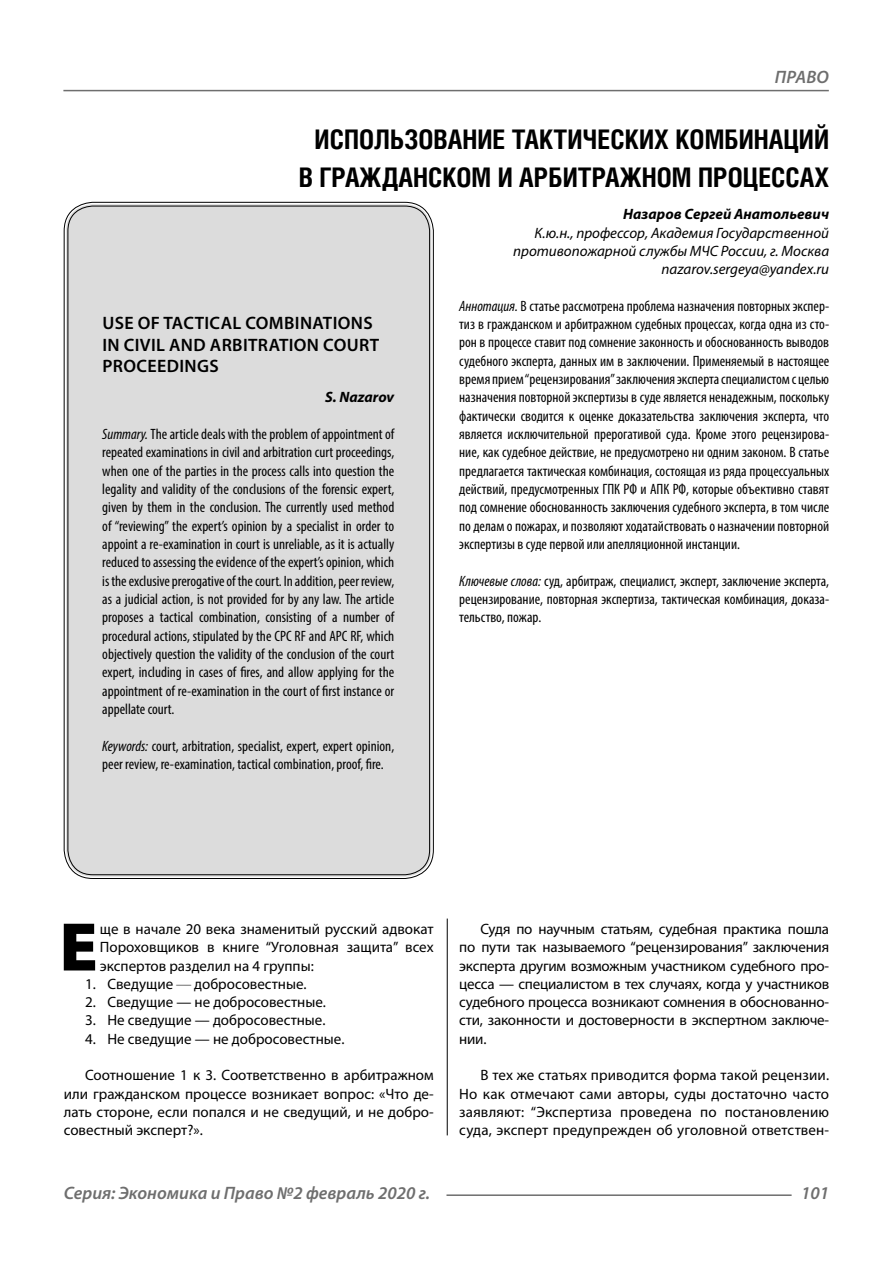
<style>
.page{position:relative;width:893px;height:1263px;background:#fff}
.page>*{position:absolute;margin:0;border:0;box-sizing:border-box;transform-origin:0 0}
.Bukvica{font:900 69.3px "Myriad Pro";color:#000}
.Header{font:700 27px/37.5px "Helios Cond C";color:#000;text-align:center}
.Header-eng{font:600 18px/21.6px "Myriad Pro";letter-spacing:.02em;color:#000}
.t1{font:italic 600 18px "Myriad Pro";color:#6e6e6e}
.Annotation-rus{font:condensed 15px/18.3px "Myriad Pro";color:#000;text-align:justify}
.Annotation-eng{font:condensed 15px/18.3px "Myriad Pro";color:#000;text-align:justify}
.Normal{font:15px/18.3px "Myriad Pro";color:#000;text-align:justify}
.Bukvica-2{font:15px/18.3px "Myriad Pro";color:#000;text-align:justify}
.Author-doc{font:italic 15px/18.3px "Myriad Pro";color:#000;text-align:right}
.Author-email{font:italic 15px "Myriad Pro";color:#000}
.Author{font:italic 700 15px "Myriad Pro";color:#000}
.Author-eng{font:italic 700 15px "Myriad Pro";color:#000}
.s1{font-style:italic}
.s2{font-family:"Times New Roman";font-style:italic;font-size:16.5px}
</style>
<div class="page">
<hr style="left:447px;top:128px;width:1px;height:1007px;background:#000">
<div style="left:43px;top:0;width:786px;height:918px;background:#fff"></div>
<div style="left:66px;top:204px;width:365px;height:673px;background:#dcdcdc;border-radius:27px"></div>
<hr style="left:63px;top:90px;width:766px;height:1px;background:#6e6e6e">
<hr style="left:446px;top:1194px;width:346px;height:2px;background:#6e6e6e">
<p class="t1" style="left:775px;top:66px;width:24px">Право</p>
<p class="Header" style="left:299px;top:120px;width:532px">ИСПОЛЬЗОВАНИЕ ТАКТИЧЕСКИХ КОМБИНАЦИЙ<br>В ГРАЖДАНСКОМ И АРБИТРАЖНОМ ПРОЦЕССАХ</p>
<p class="Author" style="left:623px;top:204px;width:207px">Назаров Сергей Анатольевич</p>
<p class="Author-doc" style="left:513px;top:223px;width:318px">К.ю.н., профессор, Академия Государственной противопожарной службы МЧС России, г. Москва</p>
<p class="Author-email" style="left:661px;top:260px;width:169px">nazarov.sergeya@yandex.ru</p>
<p class="Annotation-rus" style="left:459px;top:296px;width:371px"><span class="s1">Аннотация.</span> В статье рассмотрена проблема назначения повторных экспер&shy;тиз в гражданском и арбитражном судебных процессах, когда одна из сто&shy;рон в процессе ставит под сомнение законность и обоснованность выводов судебного эксперта, данных им в заключении. Применяемый в настоящее время прием “рецензирования” заключения эксперта специалистом с целью назначения повторной экспертизы в суде является ненадежным, поскольку фактически сводится к оценке доказательства заключения эксперта, что является исключительной прерогативой суда. Кроме этого рецензирова&shy;ние, как судебное действие, не предусмотрено ни одним законом. В статье предлагается тактическая комбинация, состоящая из ряда процессуальных действий, предусмотренных ГПК РФ и АПК РФ, которые объективно ставят под сомнение обоснованность заключения судебного эксперта, в том числе по делам о пожарах, и позволяют ходатайствовать о назначении повторной экспертизы в суде первой или апелляционной инстанции.</p>
<p class="Annotation-rus" style="left:459px;top:571px;width:371px"><span class="s1">Ключевые слова:</span> суд, арбитраж, специалист, эксперт, заключение эксперта, рецензирование, повторная экспертиза, тактическая комбинация, доказа&shy;тельство, пожар.</p>
<p class="Header-eng" style="left:102px;top:312px;width:278px">USE OF TACTICAL COMBINATIONS<br>IN CIVIL AND ARBITRATION COURT<br>PROCEEDINGS</p>
<p class="Author-eng" style="left:325px;top:388px;width:71px">S. Nazarov</p>
<p class="Annotation-eng" style="left:102px;top:425px;width:294px"><span class="s1">Summary.</span> The article deals with the problem of appointment of repeated examinations in civil and arbitration curt proceedings, when one of the parties in the process calls into question the legality and validity of the conclusions of the forensic expert, given by them in the conclusion. The currently used method of “reviewing” the expert’s opinion by a specialist in order to appoint a re-examination in court is unreliable, as it is actually reduced to assessing the evidence of the expert’s opinion, which is the exclusive prerogative of the court. In addition, peer review, as a judicial action, is not provided for by any law. The article proposes a tactical combination, consisting of a number of procedural actions, stipulated by the CPC RF and APC RF, which objectively question the validity of the conclusion of the court expert, including in cases of fires, and allow applying for the appointment of re-examination in the court of first instance or appellate court.</p>
<p class="Annotation-eng" style="left:102px;top:736px;width:293px"><span class="s1">Keywords:</span> court, arbitration, specialist, expert, expert opinion, peer review, re-examination, tactical combination, proof, fire.</p>
<p class="Bukvica" style="left:59px;top:901px;width:40px">Е</p>
<p class="Bukvica-2" style="left:100px;top:919px;width:335px">ще в начале 20 века знаменитый русский адвокат Пороховщиков в книге “Уголовная защита” всех экспертов разделил на 4 группы:</p>
<p class="Normal" style="left:85px;top:974px;width:222px">1. Сведущие <span class="s2">—</span> добросовестные.</p>
<p class="Normal" style="left:85px;top:993px;width:241px">2. Сведущие — не добросовестные.</p>
<p class="Normal" style="left:85px;top:1011px;width:241px">3. Не сведущие — добросовестные.</p>
<p class="Normal" style="left:85px;top:1029px;width:260px">4. Не сведущие — не добросовестные.</p>
<p class="Normal" style="left:64px;top:1066px;width:371px;text-indent:21px">Соотношение 1 к 3. Соответственно в арбитражном или гражданском процессе возникает вопрос: «Что де&shy;лать стороне, если попался и не сведущий, и не добро&shy;совестный эксперт?».</p>
<p class="Normal" style="left:459px;top:919px;width:371px;text-indent:21px">Судя по научным статьям, судебная практика пошла по пути так называемого “рецензирования” заключения эксперта другим возможным участником судебного про&shy;цесса — специалистом в тех случаях, когда у участников судебного процесса возникают сомнения в обоснованно&shy;сти, законности и достоверности в экспертном заключе&shy;нии.</p>
<p class="Normal" style="left:459px;top:1066px;width:371px;text-indent:21px">В тех же статьях приводится форма такой рецензии.<br>Но как отмечают сами авторы, суды достаточно часто заявляют: “Экспертиза проведена по постановлению суда, эксперт предупрежден об уголовной ответствен-</p>
<p class="t1" style="left:64px;top:1182px;width:368px">Серия: Экономика и Право №2 февраль 2020 г.</p>
<p class="t1" style="left:801px;top:1182px;width:30px">101</p>
</div>
